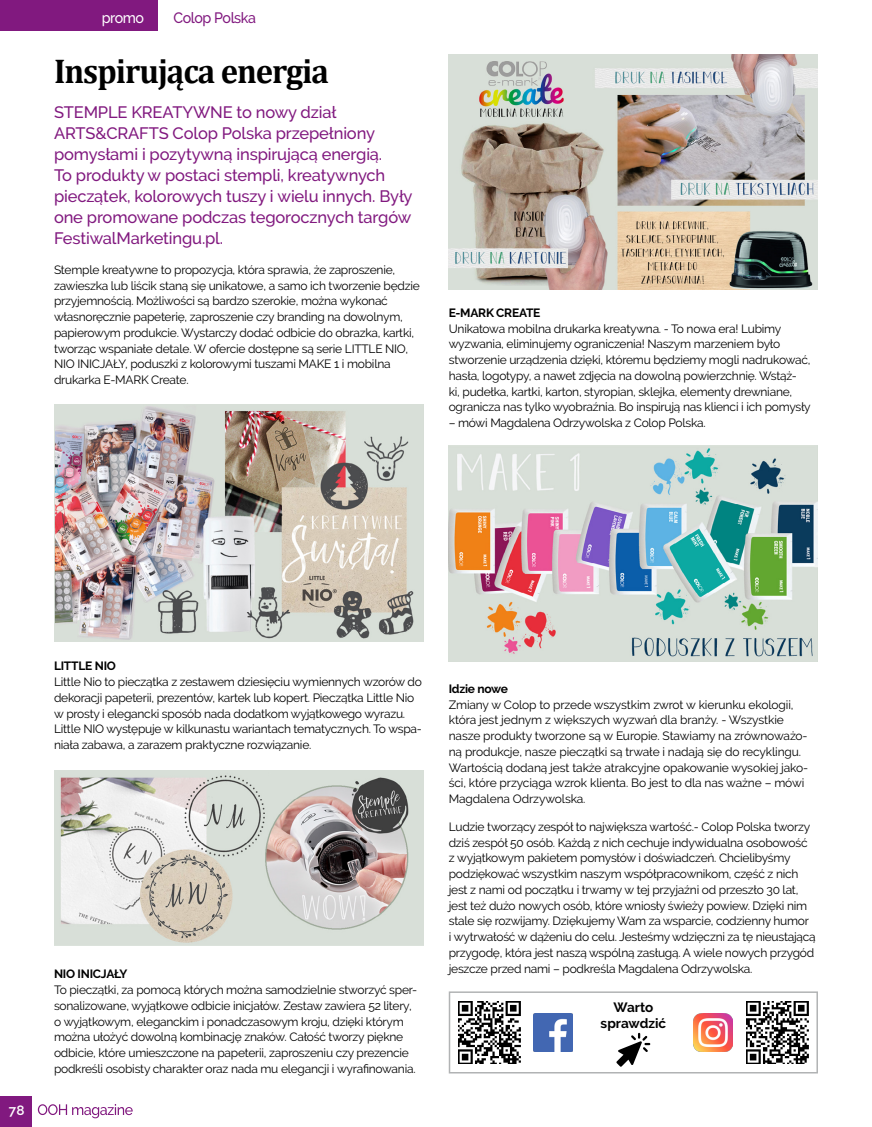
<style>
.page{position:relative;width:872px;height:1127px;background:#fff}
.page>*{position:absolute;margin:0;border:0;box-sizing:border-box;transform-origin:0 0}
.t1{font:700 34.5px "Cambria";letter-spacing:-.03em;color:#000;scale:.95 1}
.t2{font:500 16.5px/21px "Raleway";letter-spacing:-.01em;color:#81197f}
.t3{font:500 15px "Raleway";letter-spacing:-.03em;color:#81197f;scale:.95 1}
.t4{font:500 15px "Raleway";letter-spacing:-.03em;color:#fff;scale:.95 1}
.t5{font:700 13.5px/16.5px "Raleway";color:#000;text-align:center}
.t6{font:600 13.5px "Raleway";color:#fff}
.t7{font:12px/15.8px "Raleway";letter-spacing:-.02em;color:#000}
.t8{font:700 12px "Raleway";letter-spacing:-.02em;color:#000}
</style>
<div class="page">
<div style="left:0;top:1096px;width:32px;height:31px;background:#81197f"></div>
<svg style="left:38px;top:1104px;width:95px;height:14px"></svg>
<div style="left:0;top:0;width:157px;height:30px;background:#81197f"></div>
<div style="left:449px;top:991px;width:369px;height:82px;border:2px solid #b1b3b4"></div>
<svg style="left:616px;top:1033px;width:34px;height:34px"></svg>
<img style="left:746px;top:1001px;width:62px;height:62px">
<img style="left:458px;top:1001px;width:62px;height:62px">
<img style="left:533px;top:1013px;width:39px;height:39px">
<img style="left:693px;top:1013px;width:39px;height:39px">
<img style="left:54px;top:405px;width:369px;height:237px">
<img style="left:54px;top:771px;width:369px;height:174px">
<img style="left:449px;top:54px;width:369px;height:236px">
<img style="left:449px;top:445px;width:369px;height:216px">
<p class="t4" style="left:102px;top:9px;width:46px">promo</p>
<p class="t3" style="left:173px;top:9px;width:88px">Colop Polska</p>
<h1 class="t1" style="left:54px;top:47px;width:291px">Inspirująca energia</h1>
<p class="t2" style="left:54px;top:102px;width:360px">STEMPLE KREATYWNE to nowy dział ARTS&amp;CRAFTS Colop Polska przepełniony pomysłami i pozytywną inspirującą energią.<br>To produkty w postaci stempli, kreatywnych pieczątek, kolorowych tuszy i wielu innych. Były one promowane podczas tegorocznych targów FestiwalMarketingu.pl.</p>
<p class="t7" style="left:54px;top:262px;width:367px">Stemple kreatywne to propozycja, która sprawia, że zaproszenie, zawieszka lub liścik staną się unikatowe, a samo ich tworzenie będzie przyjemnością. Możliwości są bardzo szerokie, można wykonać własnoręcznie papeterię, zaproszenie czy branding na dowolnym, papierowym produkcie. Wystarczy dodać odbicie do obrazka, kartki, tworząc wspaniałe detale. W ofercie dostępne są serie LITTLE NIO, NIO INICJAŁY, poduszki z kolorowymi tuszami MAKE 1 i mobilna drukarka E-MARK Create.</p>
<p class="t8" style="left:449px;top:306px;width:93px">E-MARK CREATE</p>
<p class="t7" style="left:449px;top:320px;width:363px">Unikatowa mobilna drukarka kreatywna. - To nowa era! Lubimy wyzwania, eliminujemy ograniczenia! Naszym marzeniem było stworzenie urządzenia dzięki, któremu będziemy mogli nadrukować, hasła, logotypy, a nawet zdjęcia na dowolną powierzchnię. Wstąż&shy;ki, pudełka, kartki, karton, styropian, sklejka, elementy drewniane, ogranicza nas tylko wyobraźnia. Bo inspirują nas klienci i ich pomysły</p>
<p class="t7" style="left:449px;top:415px;width:258px">– mówi Magdalena Odrzywolska z Colop Polska.</p>
<p class="t6" style="left:9px;top:1102px;width:17px">78</p>
<p class="t8" style="left:54px;top:659px;width:63px">LITTLE NIO</p>
<p class="t7" style="left:54px;top:674px;width:369px">Little Nio to pieczątka z zestawem dziesięciu wymiennych wzorów do dekoracji papeterii, prezentów, kartek lub kopert. Pieczątka Little Nio w prosty i elegancki sposób nada dodatkom wyjątkowego wyrazu.<br>Little NIO występuje w kilkunastu wariantach tematycznych. To wspa&shy;niała zabawa, a zarazem praktyczne rozwiązanie.</p>
<p class="t8" style="left:54px;top:967px;width:75px">NIO INICJAŁY</p>
<p class="t7" style="left:54px;top:982px;width:365px">To pieczątki, za pomocą których można samodzielnie stworzyć sper&shy;sonalizowane, wyjątkowe odbicie inicjałów. Zestaw zawiera 52 litery, o wyjątkowym, eleganckim i ponadczasowym kroju, dzięki którym można ułożyć dowolną kombinację znaków. Całość tworzy piękne odbicie, które umieszczone na papeterii, zaproszeniu czy prezencie podkreśli osobisty charakter oraz nada mu elegancji i wyrafinowania.</p>
<p class="t8" style="left:449px;top:682px;width:61px">Idzie nowe</p>
<p class="t7" style="left:449px;top:696px;width:361px">Zmiany w Colop to przede wszystkim zwrot w kierunku ekologii, która jest jednym z większych wyzwań dla branży. - Wszystkie nasze produkty tworzone są w Europie. Stawiamy na zrównoważo&shy;ną produkcje, nasze pieczątki są trwałe i nadają się do recyklingu.<br>Wartością dodaną jest także atrakcyjne opakowanie wysokiej jako&shy;ści, które przyciąga wzrok klienta. Bo jest to dla nas ważne – mówi Magdalena Odrzywolska.</p>
<p class="t7" style="left:449px;top:819px;width:368px">Ludzie tworzący zespół to największa wartość.- Colop Polska tworzy dziś zespół 50 osób. Każdą z nich cechuje indywidualna osobowość z wyjątkowym pakietem pomysłów i doświadczeń. Chcielibyśmy podziękować wszystkim naszym współpracownikom, część z nich jest z nami od początku i trwamy w tej przyjaźni od przeszło 30 lat, jest też dużo nowych osób, które wniosły świeży powiew. Dzięki nim stale się rozwijamy. Dziękujemy Wam za wsparcie, codzienny humor<br>i wytrwałość w dążeniu do celu. Jesteśmy wdzięczni za tę nieustającą przygodę, która jest naszą wspólną zasługą. A wiele nowych przygód jeszcze przed nami – podkreśla Magdalena Odrzywolska.</p>
<p class="t5" style="left:600px;top:999px;width:67px">Warto sprawdzić</p>
</div>
